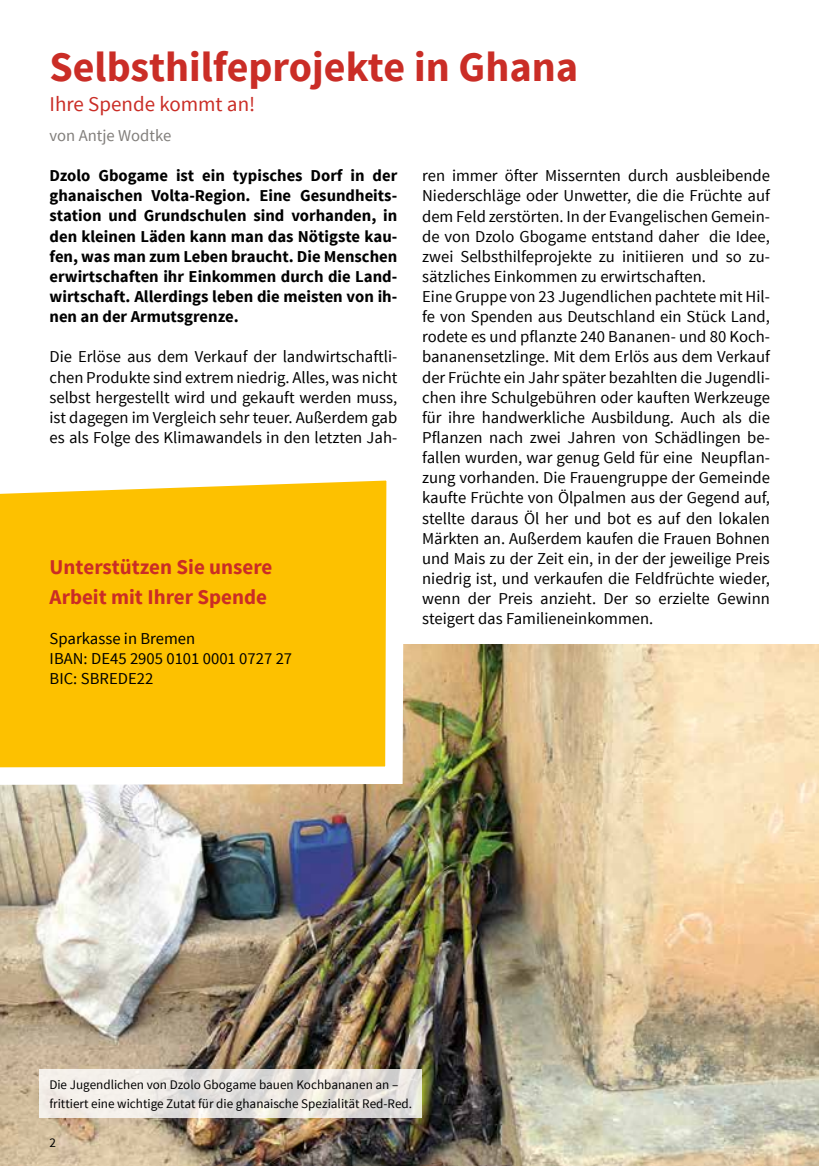
<style>
.page{position:relative;width:819px;height:1166px;background:#fff}
.page>*{position:absolute;margin:0;border:0;box-sizing:border-box;transform-origin:0 0}
.t1{font:700 42px "Source Sans Pro";color:#ca2d26}
.t2{font:700 21px/30.1px "Source Sans Pro";color:#ca2d26}
.t3{font:21px "Source Sans Pro";color:#ca2d26}
.t4{font:16.62px/20.1px "Source Sans Pro";color:#000}
.t5{font:700 16.62px/20.1px "Source Sans Pro";color:#000;text-align:justify}
.t6{font:16.62px "Source Sans Pro";color:#817e7b}
.t7{font:13.12px/19.2px "Source Sans Pro";color:#000}
</style>
<div class="page">
<img style="left:0;top:644px;width:819px;height:522px">
<svg style="left:0;top:480px;width:413px;height:314px;background:#fbc826"></svg>
<svg style="left:39px;top:1069px;width:383px;height:49px;background:#e8e4e0"></svg>
<h1 class="t1" style="left:49px;top:40px;width:530px">Selbsthilfeprojekte in Ghana</h1>
<p class="t3" style="left:49px;top:91px;width:207px">Ihre Spende kommt an!</p>
<p class="t6" style="left:49px;top:125px;width:123px">von Antje Wodtke</p>
<p class="t5" style="left:49px;top:166px;width:349px">Dzolo Gbogame ist ein typisches Dorf in der ghanaischen Volta-Region. Eine Gesundheits&shy;station und Grundschulen sind vorhanden, in den kleinen Läden kann man das Nötigste kau&shy;fen, was man zum Leben braucht. Die Menschen erwirtschaften ihr Einkommen durch die Land&shy;wirtschaft. Allerdings leben die meisten von ih&shy;nen an der Armutsgrenze.</p>
<p class="t4" style="left:49px;top:347px;width:349px;text-align:justify">Die Erlöse aus dem Verkauf der landwirtschaftli&shy;chen Produkte sind extrem niedrig. Alles, was nicht selbst hergestellt wird und gekauft werden muss, ist dagegen im Vergleich sehr teuer. Außerdem gab es als Folge des Klimawandels in den letzten Jah-</p>
<p class="t4" style="left:422px;top:166px;width:349px">ren immer öfter Missernten durch ausbleibende Niederschläge oder Unwetter, die die Früchte auf dem Feld zerstörten. In der Evangelischen Gemein&shy;de von Dzolo Gbogame entstand daher die Idee, zwei Selbsthilfeprojekte zu initiieren und so zu&shy;sätzliches Einkommen zu erwirtschaften.<br>Eine Gruppe von 23 Jugendlichen pachtete mit Hil&shy;fe von Spenden aus Deutschland ein Stück Land, rodete es und pflanzte 240 Bananen- und 80 Koch&shy;bananensetzlinge. Mit dem Erlös aus dem Verkauf der Früchte ein Jahr später bezahlten die Jugendli&shy;chen ihre Schulgebühren oder kauften Werkzeuge für ihre handwerkliche Ausbildung. Auch als die Pflanzen nach zwei Jahren von Schädlingen be&shy;fallen wurden, war genug Geld für eine Neupflan&shy;zung vorhanden. Die Frauengruppe der Gemeinde kaufte Früchte von Ölpalmen aus der Gegend auf, stellte daraus Öl her und bot es auf den lokalen Märkten an. Außerdem kaufen die Frauen Bohnen und Mais zu der Zeit ein, in der der jeweilige Preis niedrig ist, und verkaufen die Feldfrüchte wieder, wenn der Preis anzieht. Der so erzielte Gewinn steigert das Familieneinkommen.</p>
<p class="t2" style="left:50px;top:552px;width:224px">Unterstützen Sie unsere<br>Arbeit mit Ihrer Spende</p>
<p class="t4" style="left:50px;top:629px;width:244px">Sparkasse in Bremen<br>IBAN: DE45 2905 0101 0001 0727 27<br>BIC: SBREDE22</p>
<p class="t7" style="left:49px;top:1075px;width:364px">Die Jugendlichen von Dzolo Gbogame bauen Kochbananen an – frittiert eine wichtige Zutat für die ghanaische Spezialität Red-Red.</p>
<p class="t7" style="left:50px;top:1133px;width:8px">2</p>
</div>
